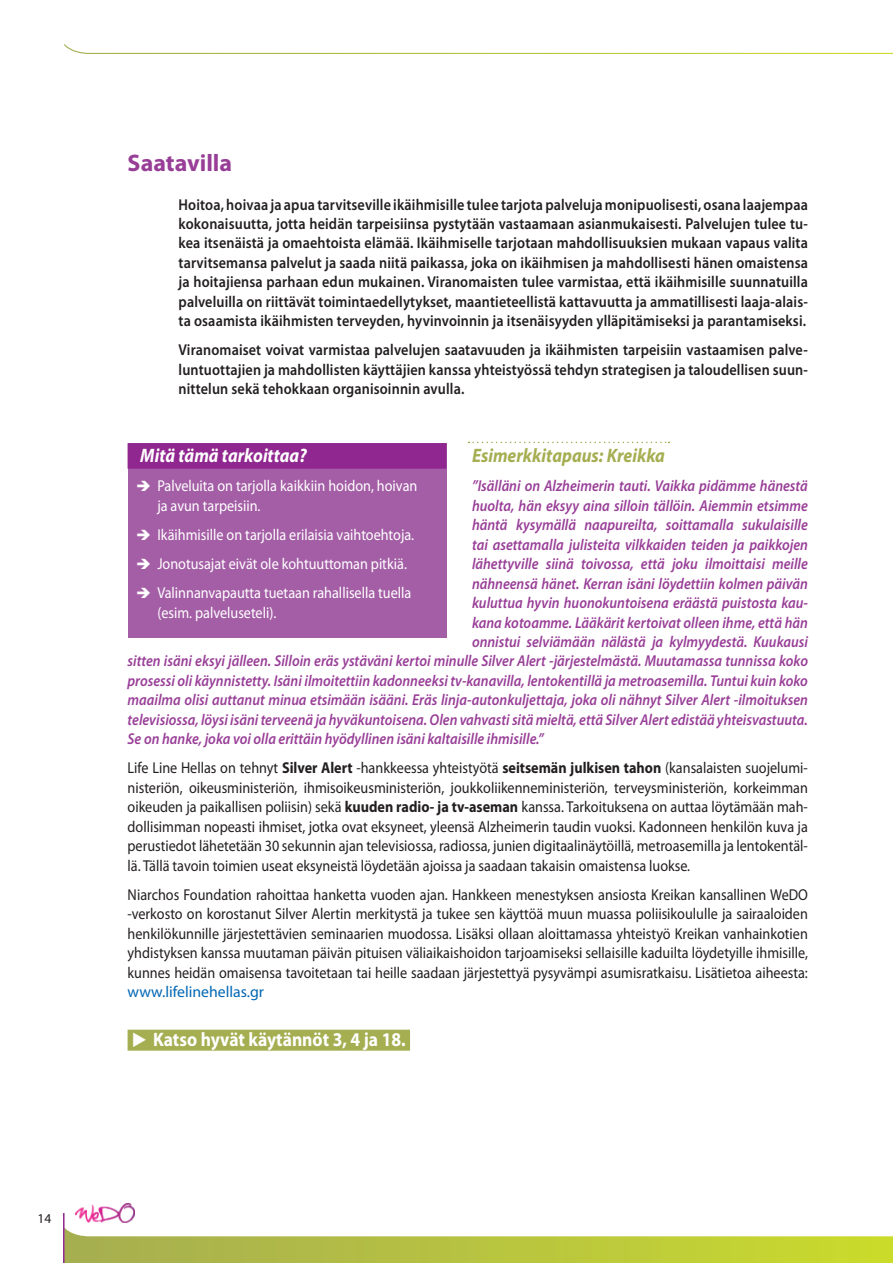
<style>
.page{position:relative;width:893px;height:1263px;background:#fff}
.page>*{position:absolute;margin:0;border:0;box-sizing:border-box;transform-origin:0 0}
.t1{font:700 24px "Myriad Pro";color:#983e97}
.t2{font:700 19.5px "Myriad Pro";color:#fff;scale:.9 1}
.t3{font:italic 700 19.5px "Myriad Pro";color:#a5ae51;scale:.9 1}
.t4{font:italic 700 19.5px "Myriad Pro";color:#fff;scale:.9 1}
.t5{font:15.75px/19.5px "Myriad Pro";color:#231f20;text-align:justify;scale:.9 1}
.t6{font:italic 600 15.75px "Myriad Pro";color:#983e97;scale:.9 1}
.t7{font:600 15.75px/19.5px "Myriad Pro";letter-spacing:.01em;color:#231f20;text-align:justify;scale:.9 1}
.t8{font:15.75px/29.1px "Myriad Pro";color:#fff;scale:.9 1}
.t9{font:15.75px "Myriad Pro";color:#0166b3}
.t10{font:13.5px "Myriad Pro";color:#231f20}
.s1{font-weight:700}
</style>
<div class="page">
<svg style="left:65px;top:1228px;width:828px;height:35px"></svg>
<hr style="left:63px;top:1213px;width:2px;height:50px;background:#90268f">
<img style="left:76px;top:1203px;width:58px;height:20px">
<svg style="left:468px;top:442px;width:201px;height:1px"></svg>
<div style="left:128px;top:1030px;width:282px;height:21px;background:#a5ae51"></div>
<div style="left:128px;top:443px;width:318px;height:194px;background:#a45ea6"></div>
<div style="left:128px;top:443px;width:318px;height:26px;background:#90268f"></div>
<svg style="left:64px;top:44px;width:829px;height:10px"></svg>
<p class="t10" style="left:38px;top:1210px;width:15px">14</p>
<h1 class="t1" style="left:128px;top:147px;width:106px">Saatavilla</h1>
<p class="t7" style="left:179px;top:195px;width:701px">Hoitoa, hoivaa ja apua tarvitseville ikäihmisille tulee tarjota palveluja monipuolisesti, osana laajempaa kokonaisuutta, jotta heidän tarpeisiinsa pystytään vastaamaan asianmukaisesti. Palvelujen tulee tu&shy;kea itsenäistä ja omaehtoista elämää. Ikäihmiselle tarjotaan mahdollisuuksien mukaan vapaus valita tarvitsemansa palvelut ja saada niitä paikassa, joka on ikäihmisen ja mahdollisesti hänen omaistensa ja hoitajiensa parhaan edun mukainen. Viranomaisten tulee varmistaa, että ikäihmisille suunnatuilla palveluilla on riittävät toimintaedellytykset, maantieteellistä kattavuutta ja ammatillisesti laaja-alais&shy;ta osaamista ikäihmisten terveyden, hyvinvoinnin ja itsenäisyyden ylläpitämiseksi ja parantamiseksi.</p>
<p class="t7" style="left:179px;top:341px;width:701px">Viranomaiset voivat varmistaa palvelujen saatavuuden ja ikäihmisten tarpeisiin vastaamisen palve&shy;luntuottajien ja mahdollisten käyttäjien kanssa yhteistyössä tehdyn strategisen ja taloudellisen suun&shy;nittelun sekä tehokkaan organisoinnin avulla.</p>
<p class="t3" style="left:472px;top:445px;width:216px">Esimerkkitapaus: Kreikka</p>
<p class="t6" style="left:472px;top:478px;width:375px">”Isälläni on Alzheimerin tauti. Vaikka pidämme hänestä</p>
<p class="t6" style="left:472px;top:497px;width:375px">huolta, hän eksyy aina silloin tällöin. Aiemmin etsimme</p>
<p class="t6" style="left:472px;top:516px;width:375px">häntä kysymällä naapureilta, soittamalla sukulaisille</p>
<p class="t6" style="left:472px;top:536px;width:375px">tai asettamalla julisteita vilkkaiden teiden ja paikkojen</p>
<p class="t6" style="left:472px;top:555px;width:375px">lähettyville siinä toivossa, että joku ilmoittaisi meille</p>
<p class="t6" style="left:472px;top:575px;width:375px">nähneensä hänet. Kerran isäni löydettiin kolmen päivän</p>
<p class="t6" style="left:472px;top:594px;width:375px">kuluttua hyvin huonokuntoisena eräästä puistosta kau-</p>
<p class="t6" style="left:472px;top:614px;width:375px">kana kotoamme. Lääkärit kertoivat olleen ihme, että hän</p>
<p class="t6" style="left:472px;top:633px;width:375px">onnistui selviämään nälästä ja kylmyydestä. Kuukausi</p>
<p class="t6" style="left:128px;top:652px;width:757px">sitten isäni eksyi jälleen. Silloin eräs ystäväni kertoi minulle Silver Alert -järjestelmästä. Muutamassa tunnissa koko</p>
<p class="t6" style="left:128px;top:672px;width:757px">prosessi oli käynnistetty. Isäni ilmoitettiin kadonneeksi tv-kanavilla, lentokentillä ja metroasemilla. Tuntui kuin koko</p>
<p class="t6" style="left:128px;top:691px;width:757px">maailma olisi auttanut minua etsimään isääni. Eräs linja-autonkuljettaja, joka oli nähnyt Silver Alert -ilmoituksen</p>
<p class="t6" style="left:128px;top:711px;width:757px">televisiossa, löysi isäni terveenä ja hyväkuntoisena. Olen vahvasti sitä mieltä, että Silver Alert edistää yhteisvastuuta.</p>
<p class="t6" style="left:128px;top:730px;width:464px">Se on hanke, joka voi olla erittäin hyödyllinen isäni kaltaisille ihmisille.”</p>
<p class="t5" style="left:128px;top:758px;width:757px">Life Line Hellas on tehnyt <span class="s1">Silver Alert</span> -hankkeessa yhteistyötä <span class="s1">seitsemän julkisen tahon</span> (kansalaisten suojelumi&shy;nisteriön, oikeusministeriön, ihmisoikeusministeriön, joukkoliikenneministeriön, terveysministeriön, korkeimman oikeuden ja paikallisen poliisin) sekä <span class="s1">kuuden radio- ja tv-aseman</span> kanssa. Tarkoituksena on auttaa löytämään mah&shy;dollisimman nopeasti ihmiset, jotka ovat eksyneet, yleensä Alzheimerin taudin vuoksi. Kadonneen henkilön kuva ja perustiedot lähetetään 30 sekunnin ajan televisiossa, radiossa, junien digitaalinäytöillä, metroasemilla ja lentokentäl&shy;lä. Tällä tavoin toimien useat eksyneistä löydetään ajoissa ja saadaan takaisin omaistensa luokse.</p>
<p class="t5" style="left:128px;top:884px;width:757px">Niarchos Foundation rahoittaa hanketta vuoden ajan. Hankkeen menestyksen ansiosta Kreikan kansallinen WeDO -verkosto on korostanut Silver Alertin merkitystä ja tukee sen käyttöä muun muassa poliisikoululle ja sairaaloiden henkilökunnille järjestettävien seminaarien muodossa. Lisäksi ollaan aloittamassa yhteistyö Kreikan vanhainkotien yhdistyksen kanssa muutaman päivän pituisen väliaikaishoidon tarjoamiseksi sellaisille kaduilta löydetyille ihmisille, kunnes heidän omaisensa tavoitetaan tai heille saadaan järjestettyä pysyvämpi asumisratkaisu. Lisätietoa aiheesta:</p>
<p class="t9" style="left:128px;top:982px;width:138px">www.lifelinehellas.gr</p>
<p class="t2" style="left:153px;top:1026px;width:282px">Katso hyvät käytännöt 3, 4 ja 18.</p>
<p class="t4" style="left:140px;top:445px;width:187px">Mitä tämä tarkoittaa?</p>
<p class="t8" style="left:157px;top:476px;width:290px;line-height:19.5px">Palveluita on tarjolla kaikkiin hoidon, hoivan ja avun tarpeisiin.</p>
<p class="t8" style="left:157px;top:520px;width:287px">Ikäihmisille on tarjolla erilaisia vaihtoehtoja.<br>Jonotusajat eivät ole kohtuuttoman pitkiä.<br>Valinnanvapautta tuetaan rahallisella tuella</p>
<p class="t8" style="left:157px;top:598px;width:134px">(esim. palveluseteli).</p>
</div>
